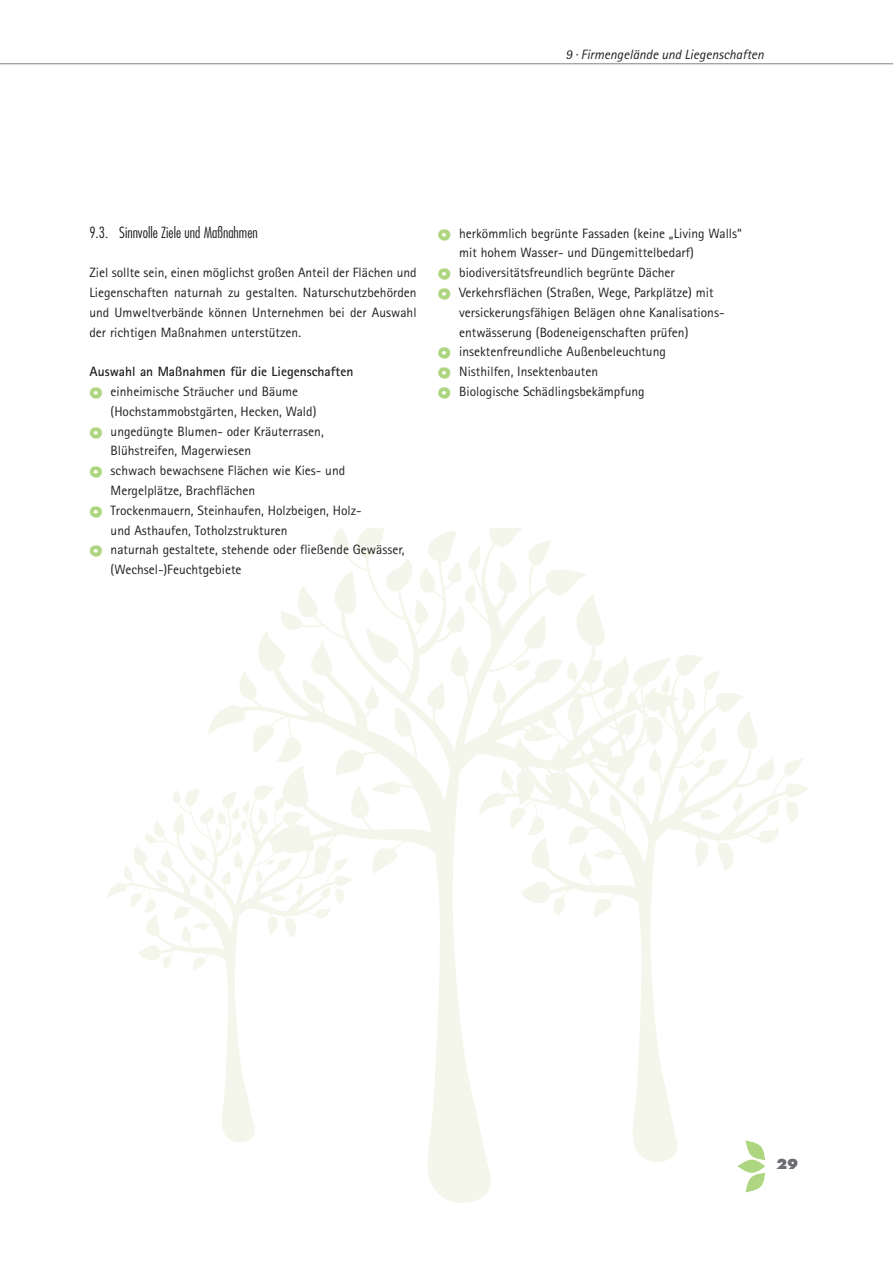
<style>
.page{position:relative;width:893px;height:1263px;background:#fff}
.page>*{position:absolute;margin:0;border:0;box-sizing:border-box;transform-origin:0 0}
.t1{font:300 condensed 15px "Futura";color:#231f20}
.t2{font:13.5px/19.8px "Agfa Rotis Sans Serif";color:#231f20;text-align:justify}
.t3{font:700 13.5px "Agfa Rotis Sans Serif";color:#231f20}
.t4{font:italic 13.5px "Agfa Rotis Sans Serif";color:#231f20}
.t5{font:800 13.5px "Futura";color:#6c6d70}
.s1{font-family:"Ale Signs Black LL";font-size:21px;color:#aed57f}
</style>
<div class="page">
<img style="left:107px;top:528px;width:702px;height:675px">
<hr style="left:0;top:63px;width:893px;height:1px;background:#808285">
<svg style="left:746px;top:1140px;width:19px;height:20px"></svg>
<svg style="left:737px;top:1159px;width:28px;height:14px"></svg>
<svg style="left:746px;top:1173px;width:19px;height:19px"></svg>
<p class="t4" style="left:565px;top:49px;width:200px">9 · Firmengelände und Liegenschaften</p>
<p class="t1" style="left:89px;top:226px;width:170px">9.3. Sinnvolle Ziele und Maßnahmen</p>
<p class="t2" style="left:89px;top:264px;width:329px">Ziel sollte sein, einen möglichst großen Anteil der Flächen und Liegenschaften naturnah zu gestalten. Naturschutzbehörden und Umweltverbände können Unternehmen bei der Auswahl der richtigen Maßnahmen unterstützen.</p>
<p class="t3" style="left:89px;top:367px;width:265px">Auswahl an Maßnahmen für die Liegenschaften</p>
<p class="t2" style="left:89px;top:383px;width:210px"><span class="s1">f</span> einheimische Sträucher und Bäume</p>
<p class="t2" style="left:111px;top:403px;width:207px">(Hochstammobstgärten, Hecken, Wald)</p>
<p class="t2" style="left:89px;top:422px;width:236px"><span class="s1">f</span> ungedüngte Blumen- oder Kräuterrasen,</p>
<p class="t2" style="left:111px;top:442px;width:142px">Blühstreifen, Magerwiesen</p>
<p class="t2" style="left:89px;top:462px;width:257px"><span class="s1">f</span> schwach bewachsene Flächen wie Kies- und</p>
<p class="t2" style="left:111px;top:482px;width:146px">Mergelplätze, Brachflächen</p>
<p class="t2" style="left:89px;top:502px;width:274px"><span class="s1">f</span> Trockenmauern, Steinhaufen, Holzbeigen, Holz-</p>
<p class="t2" style="left:111px;top:521px;width:178px">und Asthaufen, Totholzstrukturen</p>
<p class="t2" style="left:89px;top:541px;width:317px"><span class="s1">f</span> naturnah gestaltete, stehende oder fließende Gewässer,</p>
<p class="t2" style="left:111px;top:561px;width:132px">(Wechsel-)Feuchtgebiete</p>
<p class="t2" style="left:438px;top:224px;width:306px"><span class="s1">f</span> herkömmlich begrünte Fassaden (keine „Living Walls“</p>
<p class="t2" style="left:459px;top:244px;width:236px">mit hohem Wasser- und Düngemittelbedarf)</p>
<p class="t2" style="left:438px;top:264px;width:238px"><span class="s1">f</span> biodiversitätsfreundlich begrünte Dächer</p>
<p class="t2" style="left:438px;top:284px;width:277px"><span class="s1">f</span> Verkehrsflächen (Straßen, Wege, Parkplätze) mit</p>
<p class="t2" style="left:459px;top:304px;width:267px">versickerungsfähigen Belägen ohne Kanalisations-</p>
<p class="t2" style="left:459px;top:323px;width:231px">entwässerung (Bodeneigenschaften prüfen)</p>
<p class="t2" style="left:438px;top:343px;width:230px"><span class="s1">f</span> insektenfreundliche Außenbeleuchtung</p>
<p class="t2" style="left:438px;top:363px;width:162px"><span class="s1">f</span> Nisthilfen, Insektenbauten</p>
<p class="t2" style="left:438px;top:383px;width:208px"><span class="s1">f</span> Biologische Schädlingsbekämpfung</p>
<p class="t5" style="left:776px;top:1158px;width:24px">29</p>
</div>
